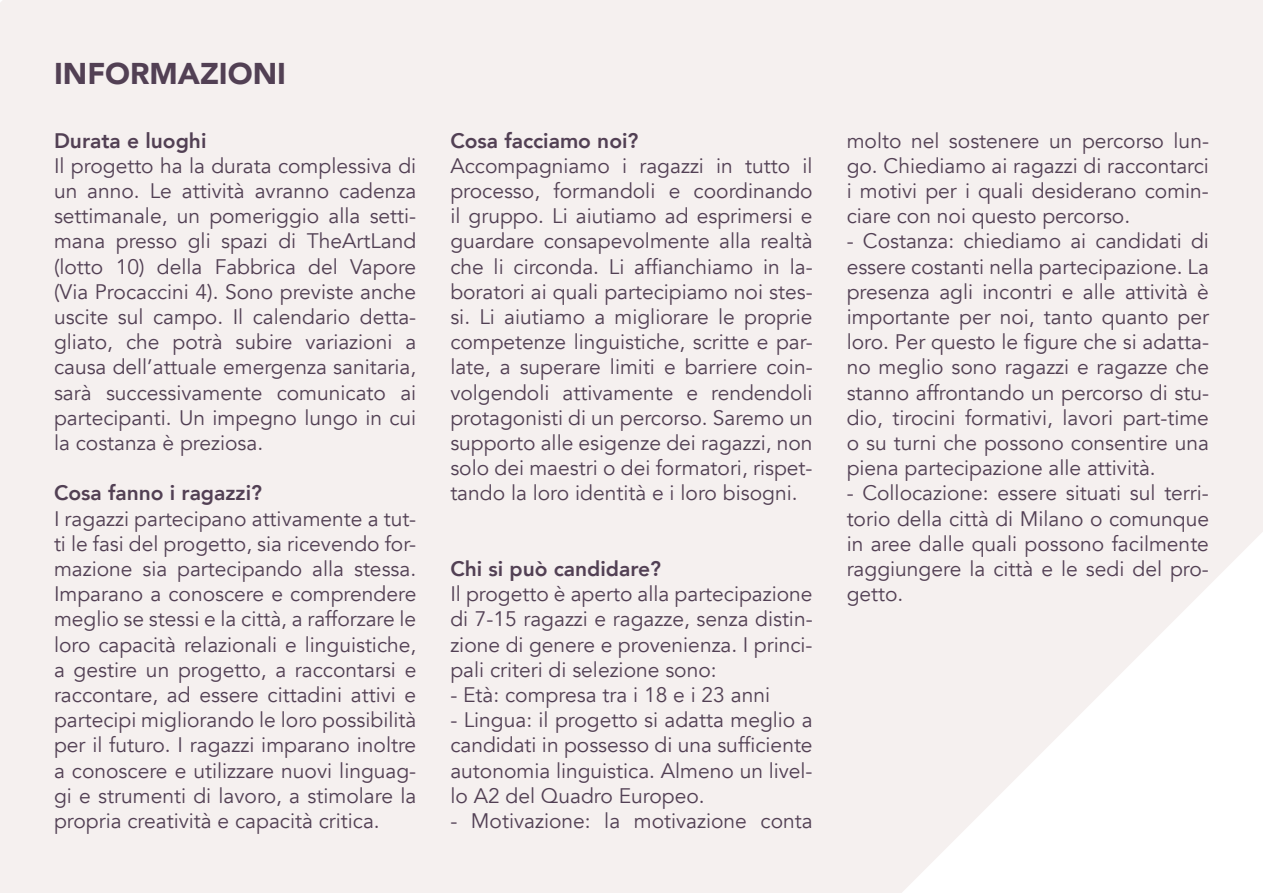
<style>
.page{position:relative;width:1263px;height:893px;background:#f5f0ef}
.page>*{position:absolute;margin:0;border:0;box-sizing:border-box;transform-origin:0 0}
.t1{font:900 30px "Avenir";color:#524054}
.t2{font:21px/25.2px "Avenir";color:#524054;text-align:justify}
.t3{font:800 21px "Avenir";color:#524054}
</style>
<div class="page">
<h1 class="t1" style="left:54px;top:48px;width:234px">INFORMAZIONI</h1>
<p class="t3" style="left:54px;top:124px;width:154px">Durata e luoghi</p>
<p class="t2" style="left:54px;top:153px;width:364px">Il progetto ha la durata complessiva di un anno. Le attività avranno cadenza settimanale, un pomeriggio alla setti&shy;mana presso gli spazi di TheArtLand (lotto 10) della Fabbrica del Vapore (Via Procaccini 4). Sono previste anche uscite sul campo. Il calendario detta&shy;gliato, che potrà subire variazioni a causa dell’attuale emergenza sanitaria, sarà successivamente comunicato ai partecipanti. Un impegno lungo in cui la costanza è preziosa.</p>
<p class="t3" style="left:54px;top:477px;width:210px">Cosa fanno i ragazzi?</p>
<p class="t2" style="left:54px;top:506px;width:364px">I ragazzi partecipano attivamente a tut&shy;ti le fasi del progetto, sia ricevendo for&shy;mazione sia partecipando alla stessa.<br>Imparano a conoscere e comprendere meglio se stessi e la città, a rafforzare le loro capacità relazionali e linguistiche, a gestire un progetto, a raccontarsi e raccontare, ad essere cittadini attivi e partecipi migliorando le loro possibilità per il futuro. I ragazzi imparano inoltre a conoscere e utilizzare nuovi linguag&shy;gi e strumenti di lavoro, a stimolare la propria creatività e capacità critica.</p>
<p class="t3" style="left:450px;top:124px;width:190px">Cosa facciamo noi?</p>
<p class="t2" style="left:450px;top:153px;width:364px">Accompagniamo i ragazzi in tutto il processo, formandoli e coordinando il gruppo. Li aiutiamo ad esprimersi e guardare consapevolmente alla realtà che li circonda. Li affianchiamo in la&shy;boratori ai quali partecipiamo noi stes&shy;si. Li aiutiamo a migliorare le proprie competenze linguistiche, scritte e par&shy;late, a superare limiti e barriere coin&shy;volgendoli attivamente e rendendoli protagonisti di un percorso. Saremo un supporto alle esigenze dei ragazzi, non solo dei maestri o dei formatori, rispet&shy;tando la loro identità e i loro bisogni.</p>
<p class="t3" style="left:450px;top:552px;width:212px">Chi si può candidare?</p>
<p class="t2" style="left:450px;top:582px;width:364px">Il progetto è aperto alla partecipazione di 7-15 ragazzi e ragazze, senza distin&shy;zione di genere e provenienza. I princi&shy;pali criteri di selezione sono:</p>
<p class="t2" style="left:450px;top:682px;width:321px">- Età: compresa tra i 18 e i 23 anni</p>
<p class="t2" style="left:450px;top:708px;width:364px">- Lingua: il progetto si adatta meglio a candidati in possesso di una sufficiente autonomia linguistica. Almeno un livel&shy;lo A2 del Quadro Europeo.</p>
<p class="t2" style="left:450px;top:808px;width:364px">- Motivazione: la motivazione conta</p>
<p class="t2" style="left:847px;top:128px;width:364px">molto nel sostenere un percorso lun&shy;go. Chiediamo ai ragazzi di raccontarci i motivi per i quali desiderano comin&shy;ciare con noi questo percorso.</p>
<p class="t2" style="left:847px;top:229px;width:364px">- Costanza: chiediamo ai candidati di essere costanti nella partecipazione. La presenza agli incontri e alle attività è importante per noi, tanto quanto per loro. Per questo le figure che si adatta&shy;no meglio sono ragazzi e ragazze che stanno affrontando un percorso di stu&shy;dio, tirocini formativi, lavori part-time o su turni che possono consentire una piena partecipazione alle attività.</p>
<p class="t2" style="left:847px;top:481px;width:364px">- Collocazione: essere situati sul terri&shy;torio della città di Milano o comunque in aree dalle quali possono facilmente raggiungere la città e le sedi del pro&shy;getto.</p>
</div>
